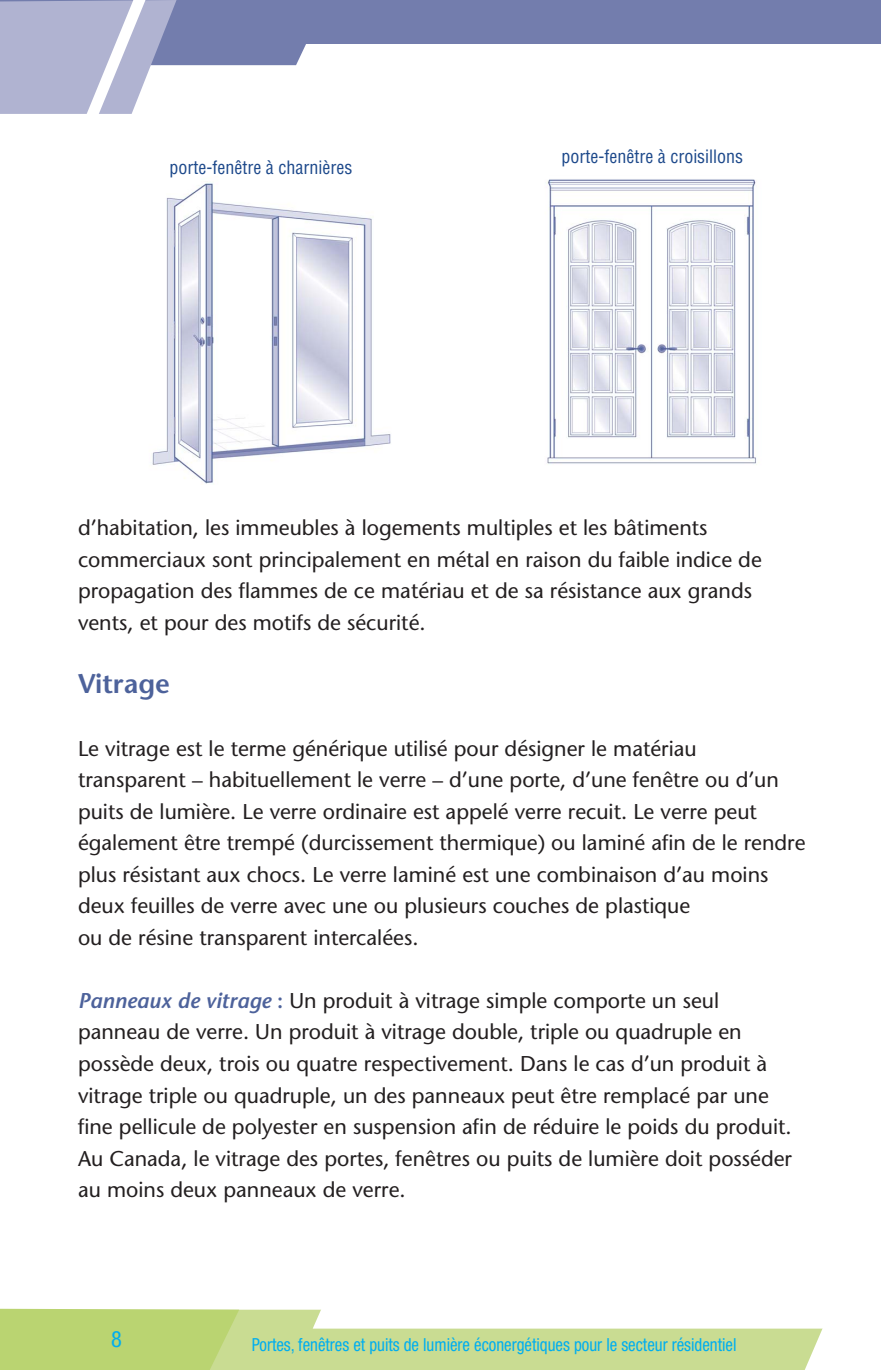
<style>
.page{position:relative;width:881px;height:1370px;background:#fff}
.page>*{position:absolute;margin:0;border:0;box-sizing:border-box;transform-origin:0 0}
.t1{font:600 27px "Stone Sans";color:#4d629b}
.t2{font:condensed 22.5px "Helvetica Neue";color:#00aeef}
.t3{font:21.38px/31.5px "Stone Sans";color:#231f20}
.t4{font:condensed 18px "Helvetica Neue";color:#00aeef;scale:.94 1}
.t5{font:condensed 18px "Helvetica";color:#1d498b}
.s1{font-weight:600;font-style:italic;color:#4d629b}
.s2{font-weight:600;color:#4d629b}
</style>
<div class="page">
<div style="left:239px;top:1309px;width:74px;height:60px;background:#c9dc92"></div>
<svg style="left:0;top:1308px;width:239px;height:61px;background:#bcd575"></svg>
<div style="left:0;top:0;width:881px;height:44px;background:#737dad"></div>
<svg style="left:313px;top:1309px;width:510px;height:60px"></svg>
<svg style="left:0;top:0;width:306px;height:114px"></svg>
<img style="left:547px;top:179px;width:210px;height:286px">
<img style="left:152px;top:181px;width:239px;height:303px">
<p class="t5" style="left:169px;top:160px;width:184px">porte-fenêtre à charnières</p>
<p class="t5" style="left:561px;top:150px;width:183px">porte-fenêtre à croisillons</p>
<p class="t3" style="left:78px;top:514px;width:685px">d’habitation, les immeubles à logements multiples et les bâtiments commerciaux sont principalement en métal en raison du faible indice de propagation des flammes de ce matériau et de sa résistance aux grands vents, et pour des motifs de sécurité.</p>
<p class="t1" style="left:78px;top:673px;width:93px">Vitrage</p>
<p class="t3" style="left:78px;top:735px;width:729px">Le vitrage est le terme générique utilisé pour désigner le matériau transparent – habituellement le verre – d’une porte, d’une fenêtre ou d’un puits de lumière. Le verre ordinaire est appelé verre recuit. Le verre peut également être trempé (durcissement thermique) ou laminé afin de le rendre plus résistant aux chocs. Le verre laminé est une combinaison d’au moins deux feuilles de verre avec une ou plusieurs couches de plastique<br>ou de résine transparent intercalées.</p>
<p class="t3" style="left:78px;top:987px;width:715px"><span class="s1">Panneaux de vitrage</span> <span class="s2">:</span> Un produit à vitrage simple comporte un seul panneau de verre. Un produit à vitrage double, triple ou quadruple en possède deux, trois ou quatre respectivement. Dans le cas d’un produit à vitrage triple ou quadruple, un des panneaux peut être remplacé par une fine pellicule de polyester en suspension afin de réduire le poids du produit.<br>Au Canada, le vitrage des portes, fenêtres ou puits de lumière doit posséder au moins deux panneaux de verre.</p>
<p class="t2" style="left:111px;top:1331px;width:12px">8</p>
<p class="t4" style="left:252px;top:1338px;width:517px">Portes, fenêtres et puits de lumière éconergétiques pour le secteur résidentiel</p>
</div>
